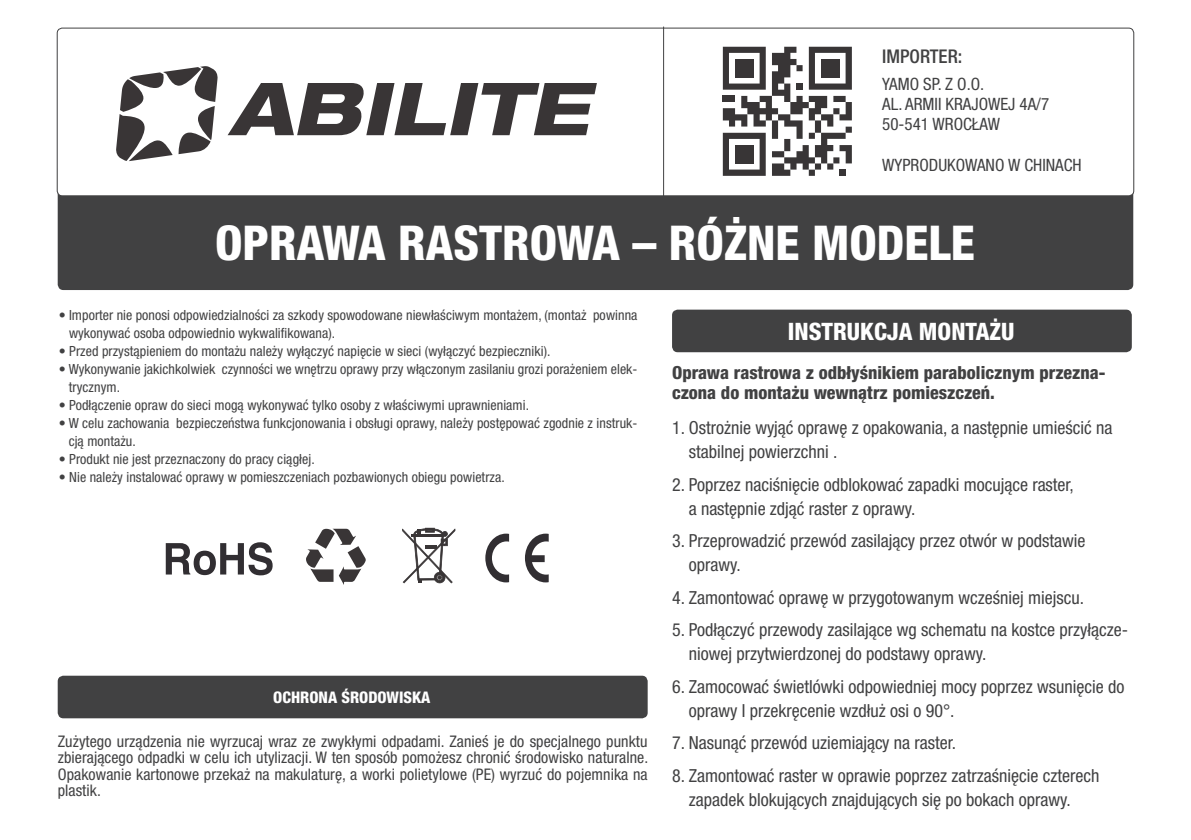
<style>
.page{position:relative;width:1191px;height:840px;background:#fff}
.page>*{position:absolute;margin:0;border:0;box-sizing:border-box;transform-origin:0 0}
.t1{font:800 condensed 48px "Helvetica Neue LT Pro";color:#fff}
.t2{font:800 condensed 24px "Helvetica Neue LT Pro";color:#fff}
.t3{font:500 condensed 18.8px "Helvetica Neue LT Pro";color:#414142}
.t4{font:condensed 18px/24px "Helvetica Neue LT Pro";color:#414142}
.t5{font:800 condensed 18px/20px "Helvetica Neue LT Pro";color:#414142}
.t6{font:condensed 17px "Helvetica Neue LT Pro";color:#414142}
.t7{font:condensed 16px/16px "Helvetica Neue LT Pro";letter-spacing:.005em;color:#414142;text-align:justify}
.t8{font:800 condensed 16px "Helvetica Neue LT Pro";color:#fff}
.t9{font:condensed 14px/18px "Helvetica Neue LT Pro";letter-spacing:.005em;color:#414142}
</style>
<div class="page">
<div style="left:58px;top:164px;width:1075px;height:126px;background:#414142;border-radius:6px"></div>
<div style="left:57px;top:28px;width:1076px;height:168px;background:#fff;border-radius:5px"></div>
<div style="left:57px;top:28px;width:1077px;height:168px;border:1px solid #414142;border-radius:5px"></div>
<svg style="left:116px;top:66px;width:102px;height:95px"></svg>
<svg style="left:228px;top:83px;width:369px;height:52px"></svg>
<hr style="left:663px;top:27px;width:1px;height:190px;background:#414142">
<svg style="left:723px;top:47px;width:129px;height:129px"></svg>
<div style="left:821px;top:59px;width:18px;height:18px;background:#383536"></div>
<div style="left:735px;top:145px;width:18px;height:18px;background:#383536"></div>
<div style="left:735px;top:59px;width:18px;height:18px;background:#383536"></div>
<svg style="left:485px;top:533px;width:64px;height:49px"></svg>
<svg style="left:166px;top:542px;width:107px;height:33px"></svg>
<svg style="left:402px;top:527px;width:54px;height:57px"></svg>
<hr style="left:411px;top:533px;width:32px;height:2px;background:#231f20">
<svg style="left:306px;top:528px;width:60px;height:57px"></svg>
<div style="left:58px;top:675px;width:589px;height:43px;background:#414142;border-radius:6px"></div>
<div style="left:672px;top:309px;width:459px;height:43px;background:#414142;border-radius:6px"></div>
<p class="t3" style="left:882px;top:45px;width:82px">IMPORTER:</p>
<p class="t6" style="left:882px;top:74px;width:103px">YAMO SP. Z O.O.</p>
<p class="t6" style="left:882px;top:94px;width:168px">AL. ARMII KRAJOWEJ 4A/7</p>
<p class="t6" style="left:882px;top:115px;width:119px">50-541 WROCŁAW</p>
<p class="t6" style="left:882px;top:155px;width:201px">WYPRODUKOWANO W CHINACH</p>
<p class="t1" style="left:215px;top:213px;width:761px">OPRAWA RASTROWA – RÓŻNE MODELE</p>
<p class="t9" style="left:69px;top:305px;width:570px;text-indent:-10px">• Importer nie ponosi odpowiedzialności za szkody spowodowane niewłaściwym montażem, (montaż powinna wykonywać osoba odpowiednio wykwalifikowana).</p>
<p class="t9" style="left:59px;top:341px;width:493px">• Przed przystąpieniem do montażu należy wyłączyć napięcie w sieci (wyłączyć bezpieczniki).</p>
<p class="t9" style="left:69px;top:359px;width:570px;text-indent:-10px">• Wykonywanie jakichkolwiek czynności we wnętrzu oprawy przy włączonym zasilaniu grozi porażeniem elek&shy;trycznym.</p>
<p class="t9" style="left:59px;top:395px;width:472px">• Podłączenie opraw do sieci mogą wykonywać tylko osoby z właściwymi uprawnieniami.</p>
<p class="t9" style="left:69px;top:413px;width:570px;text-indent:-10px">• W celu zachowania bezpieczeństwa funkcjonowania i obsługi oprawy, należy postępować zgodnie z instruk&shy;cją montażu.</p>
<p class="t9" style="left:59px;top:449px;width:257px">• Produkt nie jest przeznaczony do pracy ciągłej.</p>
<p class="t9" style="left:59px;top:467px;width:447px">• Nie należy instalować oprawy w pomieszczeniach pozbawionych obiegu powietrza.</p>
<p class="t8" style="left:273px;top:686px;width:159px">OCHRONA ŚRODOWISKA</p>
<p class="t7" style="left:58px;top:733px;width:592px">Zużytego urządzenia nie wyrzucaj wraz ze zwykłymi odpadami. Zanieś je do specjalnego punktu zbierającego odpadki w celu ich utylizacji. W ten sposób pomożesz chronić środowisko naturalne.<br>Opakowanie kartonowe przekaż na makulaturę, a worki polietylowe (PE) wyrzuć do pojemnika na plastik.</p>
<p class="t2" style="left:787px;top:316px;width:228px">INSTRUKCJA MONTAŻU</p>
<p class="t5" style="left:672px;top:361px;width:435px">Oprawa rastrowa z odbłyśnikiem parabolicznym przezna&shy;czona do montażu wewnątrz pomieszczeń.</p>
<p class="t4" style="left:688px;top:415px;width:425px;text-indent:-17px">1. Ostrożnie wyjąć oprawę z opakowania, a następnie umieścić na stabilnej powierzchni .</p>
<p class="t4" style="left:688px;top:472px;width:387px;text-indent:-17px">2. Poprzez naciśnięcie odblokować zapadki mocujące raster, a następnie zdjąć raster z oprawy.</p>
<p class="t4" style="left:688px;top:528px;width:398px;text-indent:-17px">3. Przeprowadzić przewód zasilający przez otwór w podstawie oprawy.</p>
<p class="t4" style="left:672px;top:585px;width:414px">4. Zamontować oprawę w przygotowanym wcześniej miejscu.</p>
<p class="t4" style="left:688px;top:617px;width:441px;text-indent:-17px">5. Podłączyć przewody zasilające wg schematu na kostce przyłącze&shy;niowej przytwierdzonej do podstawy oprawy.</p>
<p class="t4" style="left:688px;top:674px;width:437px;text-indent:-17px">6. Zamocować świetlówki odpowiedniej mocy poprzez wsunięcie do oprawy I przekręcenie wzdłuż osi o 90°.</p>
<p class="t4" style="left:672px;top:730px;width:286px">7. Nasunąć przewód uziemiający na raster.</p>
<p class="t4" style="left:688px;top:763px;width:412px;text-indent:-17px">8. Zamontować raster w oprawie poprzez zatrzaśnięcie czterech zapadek blokujących znajdujących się po bokach oprawy.</p>
</div>
